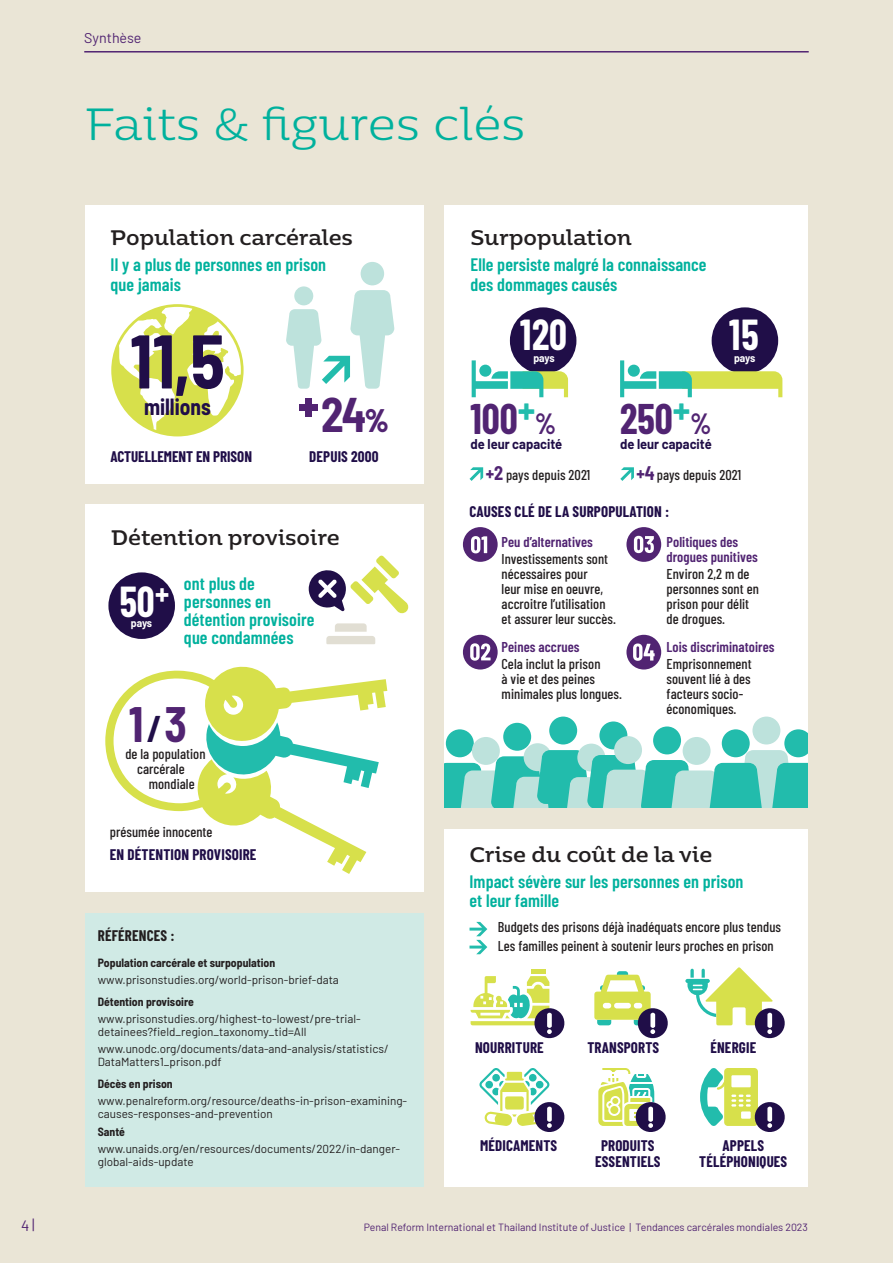
<style>
.page{position:relative;width:893px;height:1263px;background:#eae5d6}
.page>*{position:absolute;margin:0;border:0;box-sizing:border-box;transform-origin:0 0}
.t1{font:700 semi-condensed 75.9px "Barlow";color:#200e48;scale:.93 1}
.t2{font:700 semi-condensed 48.6px "Barlow";color:#512472;scale:.95 1}
.t3{font:700 semi-condensed 47.55px "Barlow";color:#512472;scale:.95 1}
.A_HEAD_2023{font:300 45px "Moreno";letter-spacing:-.005em;color:#00b19d}
.t4{font:700 42.3px "Barlow Condensed";letter-spacing:.01em;color:#fff;scale:.93 1}
.t5{font:700 41.85px "Barlow Condensed";color:#512472;scale:.95 1}
.t6{font:700 semi-condensed 22.95px "Barlow";color:#200e48;scale:.93 1}
.INFOGRAPHIC_TITLE{font:500 21px "Moreno";letter-spacing:-.01em;color:#231f20}
.t7{font:700 semi-condensed 19.2px "Barlow";color:#512472;scale:.95 1}
.BODY_COPY_INFOGRAPHI{font:600 18px/18px "Barlow Condensed";letter-spacing:.005em;color:#00b19d}
.INFOGRAPHIC_TITLE-2{font:700 15px/16.5px "Barlow Condensed";letter-spacing:.01em;color:#200e48;text-align:center}
.INFOGRAPHIC_TITLE-3{font:700 15px "Barlow Condensed";letter-spacing:.01em;color:#231f20}
.t8{font:15px "Barlow";color:#512472}
.BODY_COPY_INFOGRAPHI-2{font:500 14.25px/15px "Barlow Condensed";letter-spacing:.005em;color:#231f20}
.BODY_COPY_INFOGRAPHI-3{font:600 14.25px/15px "Barlow Condensed";letter-spacing:.005em;color:#512472}
.t9{font:14.25px "Barlow";color:#512472}
.t10{font:700 13.95px "Barlow";color:#200e48;scale:.93 1}
.ENDNOTE{font:11.7px/13px "Barlow";color:#231f20}
.ENDNOTE-2{font:700 semi-condensed 11.7px "Barlow";color:#231f20}
.t11{font:700 11.1px "Barlow";letter-spacing:-.015em;color:#fff;scale:.93 1}
.t12{font:10.5px "Barlow";color:#512472}
.s1{font-family:"Barlow Condensed";font-weight:900;font-stretch:normal;font-size:32.55px}
.s2{font-size:36.3px;color:#200e48}
.s3{font-size:28.65px}
</style>
<div class="page">
<div style="left:85px;top:205px;width:338px;height:279px;background:#fff"></div>
<div style="left:85px;top:505px;width:338px;height:387px;background:#fff"></div>
<div style="left:444px;top:205px;width:364px;height:602px;background:#fff"></div>
<svg style="left:444px;top:716px;width:364px;height:91px"></svg>
<div style="left:444px;top:829px;width:364px;height:357px;background:#fff"></div>
<hr style="left:84px;top:51px;width:725px;height:2px;background:#512472">
<div style="left:712px;top:307px;width:66px;height:67px;background:#200e48;border-radius:50%"></div>
<div style="left:510px;top:307px;width:66px;height:67px;background:#200e48;border-radius:50%"></div>
<svg style="left:472px;top:360px;width:96px;height:37px"></svg>
<svg style="left:620px;top:360px;width:162px;height:37px"></svg>
<div style="left:463px;top:527px;width:35px;height:35px;background:#512472;border-radius:50%"></div>
<svg style="left:471px;top:536px;width:16px;height:17px"></svg>
<div style="left:463px;top:635px;width:35px;height:34px;background:#512472;border-radius:50%"></div>
<svg style="left:470px;top:643px;width:21px;height:18px"></svg>
<div style="left:626px;top:635px;width:35px;height:34px;background:#512472;border-radius:50%"></div>
<svg style="left:633px;top:643px;width:22px;height:18px"></svg>
<div style="left:626px;top:527px;width:35px;height:35px;background:#512472;border-radius:50%"></div>
<svg style="left:634px;top:536px;width:20px;height:17px"></svg>
<div style="left:108px;top:572px;width:67px;height:67px;background:#200e48;border-radius:50%"></div>
<svg style="left:469px;top:467px;width:14px;height:14px"></svg>
<svg style="left:620px;top:467px;width:14px;height:14px"></svg>
<hr style="left:531px;top:969px;width:14px;height:4px;background:#d7e04b">
<svg style="left:469px;top:922px;width:18px;height:32px"></svg>
<svg style="left:471px;top:976px;width:94px;height:63px"></svg>
<svg style="left:479px;top:1068px;width:86px;height:64px"></svg>
<svg style="left:598px;top:1068px;width:68px;height:64px"></svg>
<svg style="left:700px;top:1068px;width:85px;height:64px"></svg>
<svg style="left:685px;top:967px;width:100px;height:72px"></svg>
<svg style="left:594px;top:971px;width:74px;height:68px"></svg>
<svg style="left:105px;top:666px;width:282px;height:208px"></svg>
<div style="left:85px;top:913px;width:338px;height:273px;background:#d0eae5"></div>
<div style="left:305px;top:398px;width:6px;height:19px;background:#512472"></div>
<div style="left:299px;top:405px;width:18px;height:6px;background:#512472"></div>
<svg style="left:294px;top:286px;width:19px;height:19px"></svg>
<div style="left:361px;top:262px;width:23px;height:23px;background:#bde2dc;border-radius:50%"></div>
<svg style="left:111px;top:304px;width:133px;height:132px"></svg>
<svg style="left:286px;top:290px;width:108px;height:99px"></svg>
<svg style="left:326px;top:623px;width:49px;height:21px"></svg>
<svg style="left:308px;top:555px;width:101px;height:59px"></svg>
<p class="t9" style="left:84px;top:27px;width:59px">Synthèse</p>
<p class="A_HEAD_2023" style="left:85px;top:87px;width:442px">Faits &amp; figures clés</p>
<p class="INFOGRAPHIC_TITLE" style="left:111px;top:220px;width:244px">Population carcérales</p>
<p class="BODY_COPY_INFOGRAPHI" style="left:111px;top:254px;width:217px;line-height:19.5px">Il y a plus de personnes en prison que jamais</p>
<p class="t1" style="left:130px;top:306px;width:103px">11,5</p>
<p class="t3" style="left:321px;top:380px;width:72px">24<span class="s1">%</span></p>
<p class="t6" style="left:144px;top:390px;width:73px">millions</p>
<p class="INFOGRAPHIC_TITLE-2" style="left:111px;top:448px;width:143px">ACTUELLEMENT EN PRISON</p>
<p class="INFOGRAPHIC_TITLE-2" style="left:309px;top:448px;width:71px">DEPUIS 2000</p>
<p class="INFOGRAPHIC_TITLE" style="left:111px;top:520px;width:230px">Détention provisoire</p>
<p class="t4" style="left:120px;top:572px;width:55px">50<sup>+</sup></p>
<p class="t11" style="left:131px;top:615px;width:24px">pays</p>
<p class="BODY_COPY_INFOGRAPHI" style="left:184px;top:574px;width:132px">ont plus de personnes en détention provisoire que condamnées</p>
<p class="t2" style="left:129px;top:689px;width:63px">1 <span class="s2">/</span> 3</p>
<p class="BODY_COPY_INFOGRAPHI-2" style="left:125px;top:746px;width:82px">de la population</p>
<p class="BODY_COPY_INFOGRAPHI-2" style="left:137px;top:761px;width:49px">carcérale</p>
<p class="BODY_COPY_INFOGRAPHI-2" style="left:149px;top:776px;width:47px">mondiale</p>
<p class="BODY_COPY_INFOGRAPHI-2" style="left:110px;top:823px;width:104px">présumée innocente</p>
<p class="INFOGRAPHIC_TITLE" style="left:471px;top:220px;width:163px">Surpopulation</p>
<p class="BODY_COPY_INFOGRAPHI" style="left:471px;top:254px;width:237px;line-height:19.5px">Elle persiste malgré la connaissance des dommages causés</p>
<p class="t4" style="left:520px;top:304px;width:52px">120</p>
<p class="t11" style="left:533px;top:350px;width:24px">pays</p>
<p class="t5" style="left:471px;top:389px;width:92px">100<sup>+</sup><span class="s3">%</span></p>
<p class="t5" style="left:620px;top:389px;width:97px">250<sup>+</sup><span class="s3">%</span></p>
<p class="t10" style="left:471px;top:434px;width:100px">de leur capacité</p>
<p class="t10" style="left:620px;top:434px;width:100px">de leur capacité</p>
<p class="t4" style="left:729px;top:304px;width:33px">15</p>
<p class="t11" style="left:734px;top:350px;width:24px">pays</p>
<p class="t7" style="left:486px;top:459px;width:20px">+2</p>
<p class="t7" style="left:636px;top:459px;width:21px">+4</p>
<p class="BODY_COPY_INFOGRAPHI-2" style="left:506px;top:467px;width:86px">pays depuis 2021</p>
<p class="BODY_COPY_INFOGRAPHI-2" style="left:657px;top:467px;width:86px">pays depuis 2021</p>
<p class="INFOGRAPHIC_TITLE-2" style="left:469px;top:502px;width:201px">CAUSES CLÉ DE LA SURPOPULATION :</p>
<p class="BODY_COPY_INFOGRAPHI-3" style="left:502px;top:533px;width:93px">Peu d’alternatives</p>
<p class="BODY_COPY_INFOGRAPHI-2" style="left:502px;top:550px;width:116px">Investissements sont nécessaires pour<br>leur mise en oeuvre, accroitre l’utilisation et assurer leur succès.</p>
<p class="BODY_COPY_INFOGRAPHI-3" style="left:502px;top:638px;width:80px">Peines accrues</p>
<p class="BODY_COPY_INFOGRAPHI-2" style="left:502px;top:655px;width:122px">Cela inclut la prison<br>à vie et des peines minimales plus longues.</p>
<p class="BODY_COPY_INFOGRAPHI-3" style="left:666px;top:533px;width:93px">Politiques des drogues punitives</p>
<p class="BODY_COPY_INFOGRAPHI-2" style="left:666px;top:565px;width:94px">Environ 2,2 m de personnes sont en prison pour délit de drogues.</p>
<p class="BODY_COPY_INFOGRAPHI-3" style="left:666px;top:638px;width:109px">Lois discriminatoires</p>
<p class="BODY_COPY_INFOGRAPHI-2" style="left:666px;top:655px;width:87px">Emprisonnement souvent lié à des facteurs socio&shy;économiques.</p>
<p class="INFOGRAPHIC_TITLE-2" style="left:110px;top:845px;width:148px">EN DÉTENTION PROVISOIRE</p>
<p class="INFOGRAPHIC_TITLE" style="left:469px;top:836px;width:244px">Crise du coût de la vie</p>
<p class="INFOGRAPHIC_TITLE-3" style="left:98px;top:925px;width:78px">RÉFÉRENCES :</p>
<p class="ENDNOTE-2" style="left:98px;top:954px;width:179px">Population carcérale et surpopulation</p>
<p class="ENDNOTE" style="left:98px;top:972px;width:243px">www.prisonstudies.org/world-prison-brief-data</p>
<p class="ENDNOTE-2" style="left:98px;top:993px;width:97px">Détention provisoire</p>
<p class="ENDNOTE" style="left:98px;top:1011px;width:264px">www.prisonstudies.org/highest-to-lowest/pre-trial&shy;detainees?field_region_taxonomy_tid=All</p>
<p class="ENDNOTE" style="left:98px;top:1042px;width:292px">www.unodc.org/documents/data-and-analysis/statistics/<br>DataMatters1_prison.pdf</p>
<p class="ENDNOTE-2" style="left:98px;top:1075px;width:76px">Décès en prison</p>
<p class="ENDNOTE" style="left:98px;top:1093px;width:311px">www.penalreform.org/resource/deaths-in-prison-examining&shy;causes-responses-and-prevention</p>
<p class="ENDNOTE-2" style="left:98px;top:1123px;width:29px">Santé</p>
<p class="ENDNOTE" style="left:98px;top:1141px;width:304px">www.unaids.org/en/resources/documents/2022/in-danger&shy;global-aids-update</p>
<p class="BODY_COPY_INFOGRAPHI" style="left:469px;top:870px;width:275px;line-height:19.5px">Impact sévère sur les personnes en prison et leur famille</p>
<p class="BODY_COPY_INFOGRAPHI-2" style="left:498px;top:918px;width:285px">Budgets des prisons déjà inadéquats encore plus tendus</p>
<p class="BODY_COPY_INFOGRAPHI-2" style="left:498px;top:937px;width:277px">Les familles peinent à soutenir leurs proches en prison</p>
<p class="INFOGRAPHIC_TITLE-2" style="left:475px;top:1038px;width:70px">NOURRITURE</p>
<p class="INFOGRAPHIC_TITLE-2" style="left:587px;top:1038px;width:73px">TRANSPORTS</p>
<p class="INFOGRAPHIC_TITLE-2" style="left:710px;top:1038px;width:47px">ÉNERGIE</p>
<p class="INFOGRAPHIC_TITLE-2" style="left:480px;top:1136px;width:79px">MÉDICAMENTS</p>
<p class="INFOGRAPHIC_TITLE-2" style="left:595px;top:1136px;width:67px">PRODUITS<br>ESSENTIELS</p>
<p class="INFOGRAPHIC_TITLE-2" style="left:699px;top:1136px;width:90px">APPELS<br>TÉLÉPHONIQUES</p>
<p class="t8" style="left:21px;top:1214px;width:15px">4 |</p>
<p class="t12" style="left:364px;top:1220px;width:446px">Penal Reform International et Thailand Institute of Justice | Tendances carcérales mondiales 2023</p>
</div>
